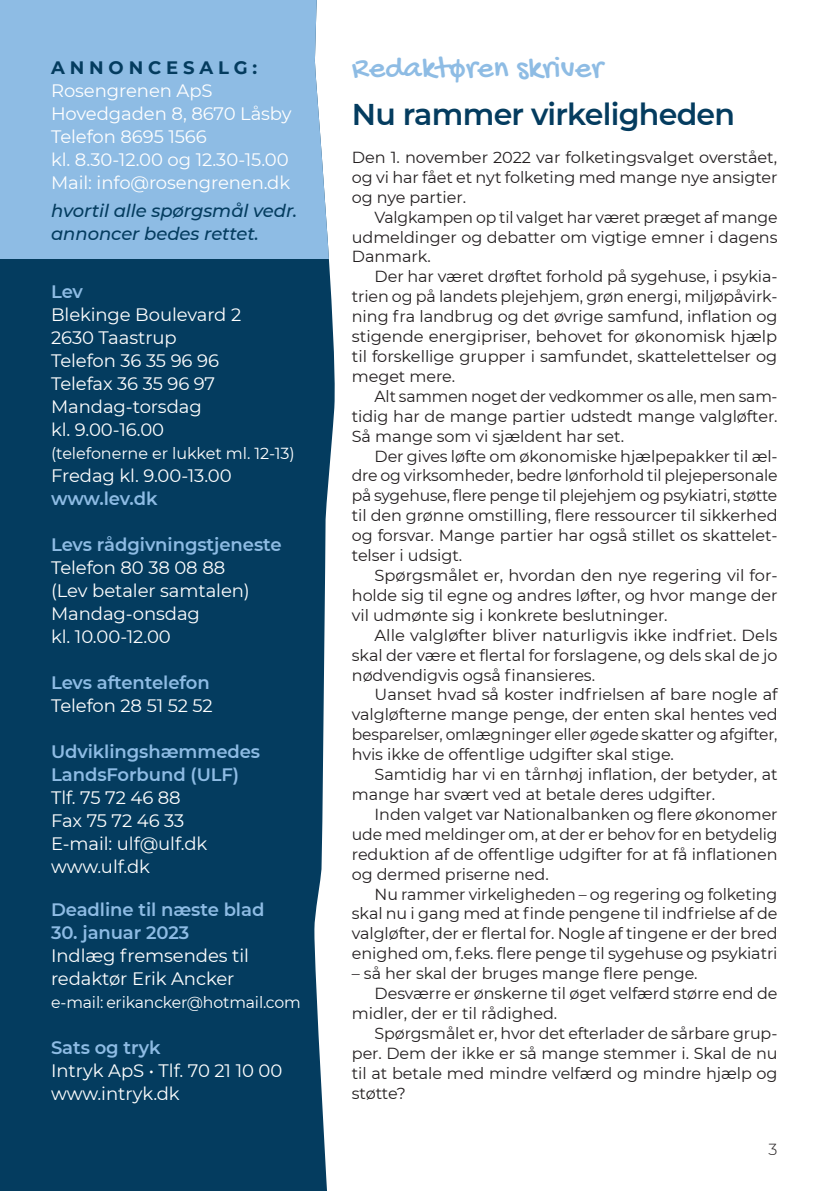
<style>
.page{position:relative;width:840px;height:1191px;background:#fff}
.page>*{position:absolute;margin:0;border:0;box-sizing:border-box;transform-origin:0 0}
.t1{font:32px "Gochi Hand";color:#8ebce4}
.t2{font:600 30px "Montserrat";letter-spacing:-.025em;color:#043c5f}
.t3{font:18px/23px "Montserrat";letter-spacing:-.005em;color:#fff}
.t4{font:600 18px/23px "Montserrat";letter-spacing:-.005em;color:#8ebce4}
.t5{font:italic 500 18px/23px "Montserrat";letter-spacing:-.005em;color:#043c5f}
.t6{font:700 18px "Montserrat";letter-spacing:.27em;color:#043c5f}
.t7{font:16px/20px "Montserrat";letter-spacing:-.005em;color:#231f20;text-align:justify}
.t8{font:16px "Montserrat";letter-spacing:-.01em;color:#fff}
.t9{font:300 16px "Montserrat";color:#231f20}
</style>
<div class="page">
<div style="left:0;top:258px;width:334px;height:933px;background:#043c5f"></div>
<div style="left:0;top:0;width:329px;height:258px;background:#8ebce4"></div>
<p class="t6" style="left:51px;top:55px;width:207px">ANNONCESALG:</p>
<p class="t3" style="left:51px;top:79px;width:242px">Rosengrenen ApS<br>Hovedgaden 8, 8670 Låsby<br>Telefon 8695 1566<br>kl. 8.30-12.00 og 12.30-15.00<br>Mail: info@rosengrenen.dk</p>
<p class="t5" style="left:51px;top:199px;width:247px">hvortil alle spørgsmål vedr. annoncer bedes rettet.</p>
<p class="t4" style="left:51px;top:279px;width:33px">Lev</p>
<p class="t3" style="left:51px;top:303px;width:191px">Blekinge Boulevard 2<br>2630 Taastrup<br>Telefon 36 35 96 96<br>Telefax 36 35 96 97<br>Mandag-torsdag<br>kl. 9.00-16.00</p>
<p class="t8" style="left:51px;top:442px;width:245px">(telefonerne er lukket ml. 12-13)</p>
<p class="t3" style="left:51px;top:464px;width:182px">Fredag kl. 9.00-13.00</p>
<p class="t4" style="left:51px;top:486px;width:108px">www.lev.dk</p>
<p class="t4" style="left:51px;top:532px;width:232px">Levs rådgivningstjeneste</p>
<p class="t3" style="left:51px;top:556px;width:200px">Telefon 80 38 08 88 (Lev betaler samtalen)<br>Mandag-onsdag<br>kl. 10.00-12.00</p>
<p class="t4" style="left:51px;top:670px;width:160px">Levs aftentelefon</p>
<p class="t3" style="left:51px;top:694px;width:163px">Telefon 28 51 52 52</p>
<p class="t4" style="left:51px;top:739px;width:210px">Udviklingshæmmedes<br>LandsForbund (ULF)</p>
<p class="t3" style="left:51px;top:786px;width:158px">Tlf. 75 72 46 88<br>Fax 75 72 46 33<br>E-mail: ulf@ulf.dk www.ulf.dk</p>
<p class="t4" style="left:51px;top:897px;width:215px">Deadline til næste blad</p>
<p class="t4" style="left:51px;top:920px;width:140px">30. januar 2023</p>
<p class="t3" style="left:51px;top:944px;width:199px">Indlæg fremsendes til redaktør Erik Ancker</p>
<p class="t8" style="left:51px;top:991px;width:251px">e-mail: erikancker@hotmail.com</p>
<p class="t4" style="left:51px;top:1035px;width:111px">Sats og tryk</p>
<p class="t3" style="left:51px;top:1058px;width:233px">Intryk ApS • Tlf. 70 21 10 00 www.intryk.dk</p>
<h1 class="t1" style="left:351px;top:51px;width:252px">Redaktøren skriver</h1>
<h2 class="t2" style="left:351px;top:93px;width:384px">Nu rammer virkeligheden</h2>
<p class="t7" style="left:351px;top:147px;width:427px">Den 1. november 2022 var folketingsvalget overstået, og vi har fået et nyt folketing med mange nye ansigter og nye partier.</p>
<p class="t7" style="left:351px;top:206px;width:427px;text-indent:23px">Valgkampen op til valget har været præget af mange udmeldinger og debatter om vigtige emner i dagens Danmark.</p>
<p class="t7" style="left:351px;top:266px;width:427px;text-indent:23px">Der har været drøftet forhold på sygehuse, i psykia&shy;trien og på landets plejehjem, grøn energi, miljøpåvirk&shy;ning fra landbrug og det øvrige samfund, inflation og stigende energipriser, behovet for økonomisk hjælp til forskellige grupper i samfundet, skattelettelser og meget mere.</p>
<p class="t7" style="left:351px;top:385px;width:427px;text-indent:23px">Alt sammen noget der vedkommer os alle, men sam&shy;tidig har de mange partier udstedt mange valgløfter.<br>Så mange som vi sjældent har set.</p>
<p class="t7" style="left:351px;top:445px;width:427px;text-indent:23px">Der gives løfte om økonomiske hjælpepakker til æl&shy;dre og virksomheder, bedre lønforhold til plejepersonale på sygehuse, flere penge til plejehjem og psykiatri, støtte til den grønne omstilling, flere ressourcer til sikkerhed og forsvar. Mange partier har også stillet os skattelet&shy;telser i udsigt.</p>
<p class="t7" style="left:351px;top:565px;width:427px;text-indent:23px">Spørgsmålet er, hvordan den nye regering vil for&shy;holde sig til egne og andres løfter, og hvor mange der vil udmønte sig i konkrete beslutninger.</p>
<p class="t7" style="left:351px;top:624px;width:427px;text-indent:23px">Alle valgløfter bliver naturligvis ikke indfriet. Dels skal der være et flertal for forslagene, og dels skal de jo nødvendigvis også finansieres.</p>
<p class="t7" style="left:351px;top:684px;width:427px;text-indent:23px">Uanset hvad så koster indfrielsen af bare nogle af valgløfterne mange penge, der enten skal hentes ved besparelser, omlægninger eller øgede skatter og afgifter, hvis ikke de offentlige udgifter skal stige.</p>
<p class="t7" style="left:351px;top:764px;width:427px;text-indent:23px">Samtidig har vi en tårnhøj inflation, der betyder, at mange har svært ved at betale deres udgifter.</p>
<p class="t7" style="left:351px;top:803px;width:427px;text-indent:23px">Inden valget var Nationalbanken og flere økonomer ude med meldinger om, at der er behov for en betydelig reduktion af de offentlige udgifter for at få inflationen og dermed priserne ned.</p>
<p class="t7" style="left:351px;top:883px;width:427px;text-indent:23px">Nu rammer virkeligheden – og regering og folketing skal nu i gang med at finde pengene til indfrielse af de valgløfter, der er flertal for. Nogle af tingene er der bred enighed om, f.eks. flere penge til sygehuse og psykiatri</p>
<p class="t7" style="left:351px;top:963px;width:347px">– så her skal der bruges mange flere penge.</p>
<p class="t7" style="left:374px;top:982px;width:404px">Desværre er ønskerne til øget velfærd større end de</p>
<p class="t7" style="left:351px;top:1002px;width:207px">midler, der er til rådighed.</p>
<p class="t7" style="left:374px;top:1022px;width:404px">Spørgsmålet er, hvor det efterlader de sårbare grup-</p>
<p class="t7" style="left:351px;top:1042px;width:427px">per. Dem der ikke er så mange stemmer i. Skal de nu</p>
<p class="t7" style="left:351px;top:1062px;width:427px">til at betale med mindre velfærd og mindre hjælp og</p>
<p class="t7" style="left:351px;top:1082px;width:55px">støtte?</p>
<p class="t9" style="left:768px;top:1138px;width:10px">3</p>
</div>
